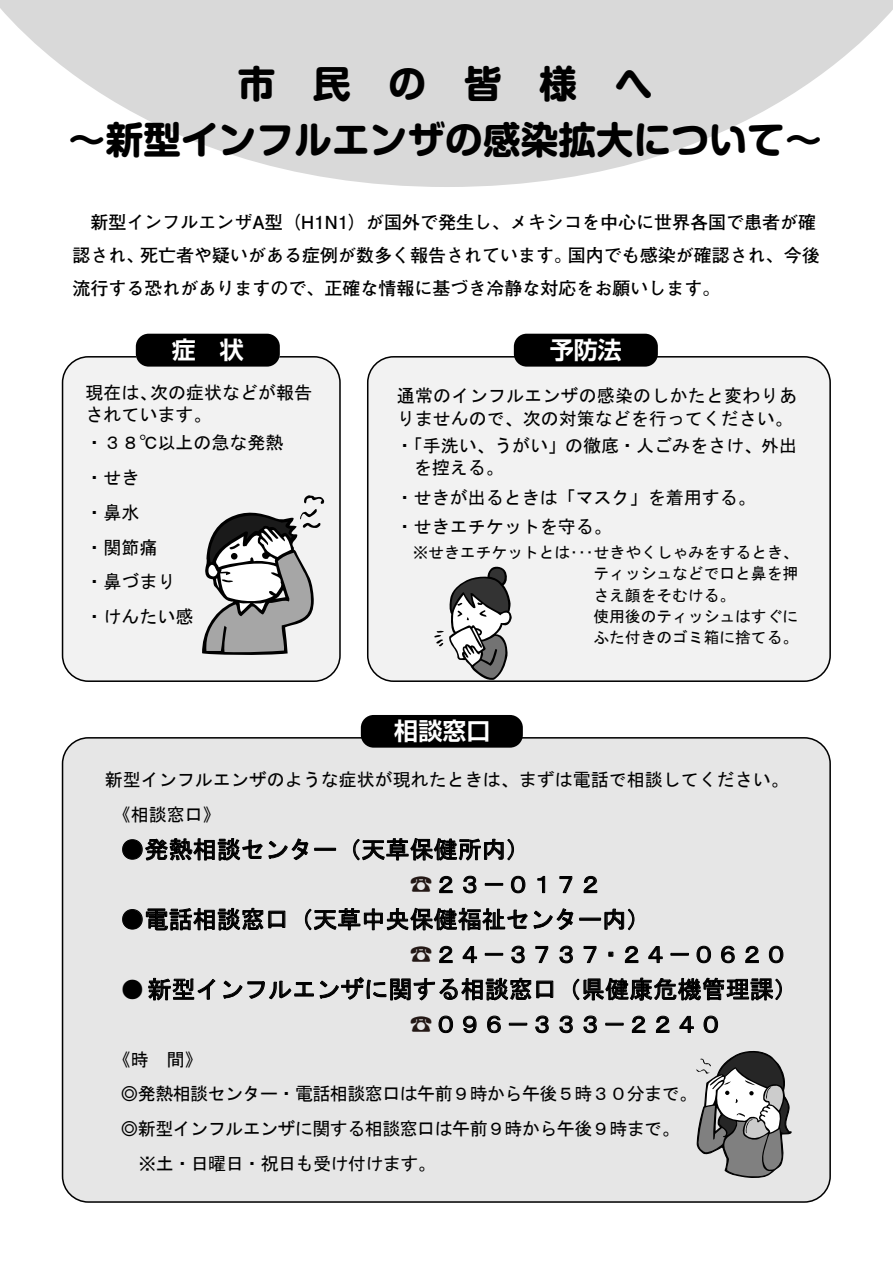
<style>
.page{position:relative;width:893px;height:1263px;background:#fff}
.page>*{position:absolute;margin:0;border:0;box-sizing:border-box;transform-origin:0 0}
.t1{font:700 37.5px/56.4px "Shin M Go Pro";letter-spacing:.005em;color:#000;text-align:center}
.t2{font:24px/35px "MS Gothic";letter-spacing:.005em;color:#000}
.t3{font:700 24px "Shin Go Pro De";letter-spacing:.005em;color:#fff}
.t4{font:18px/35px "MS Gothic";color:#000}
.t5{font:700 18px/33px "Futo Go B101 Pro";color:#000}
.t6{font:18px "MS Gothic";letter-spacing:-.03em;color:#000}
.t7{font:15.75px/21.3px "MS Gothic";color:#000}
.s1{font-family:"Jun 101 Pro";font-weight:300;font-size:23.4px;color:#231815}
</style>
<div class="page">
<svg style="left:0;top:0;width:893px;height:187px;fill:#d9d9d9"></svg>
<div style="left:63px;top:357px;width:277px;height:324px;background:#f2f2f2;border-radius:26px"></div>
<div style="left:62px;top:356px;width:279px;height:326px;border:2px solid #000;border-radius:26px"></div>
<div style="left:368px;top:357px;width:462px;height:324px;background:#f2f2f2;border-radius:26px"></div>
<div style="left:367px;top:356px;width:464px;height:326px;border:2px solid #000;border-radius:26px"></div>
<div style="left:63px;top:738px;width:767px;height:464px;background:#e6e6e6;border-radius:26px"></div>
<svg style="left:122px;top:838px;width:140px;height:23px"></svg>
<svg style="left:268px;top:838px;width:40px;height:22px"></svg>
<svg style="left:353px;top:838px;width:161px;height:23px"></svg>
<svg style="left:439px;top:876px;width:14px;height:17px"></svg>
<svg style="left:463px;top:876px;width:13px;height:17px"></svg>
<svg style="left:485px;top:883px;width:18px;height:2px"></svg>
<svg style="left:511px;top:876px;width:14px;height:17px"></svg>
<svg style="left:537px;top:876px;width:8px;height:17px"></svg>
<svg style="left:559px;top:876px;width:13px;height:17px"></svg>
<svg style="left:584px;top:876px;width:13px;height:17px"></svg>
<svg style="left:122px;top:908px;width:163px;height:22px"></svg>
<svg style="left:305px;top:907px;width:222px;height:24px"></svg>
<svg style="left:533px;top:908px;width:40px;height:22px"></svg>
<svg style="left:604px;top:908px;width:30px;height:22px"></svg>
<svg style="left:439px;top:946px;width:14px;height:17px"></svg>
<svg style="left:463px;top:946px;width:14px;height:17px"></svg>
<svg style="left:485px;top:953px;width:18px;height:2px"></svg>
<svg style="left:511px;top:946px;width:14px;height:17px"></svg>
<svg style="left:535px;top:946px;width:13px;height:17px"></svg>
<svg style="left:148px;top:978px;width:67px;height:22px"></svg>
<svg style="left:223px;top:977px;width:330px;height:23px"></svg>
<svg style="left:439px;top:1015px;width:14px;height:18px"></svg>
<svg style="left:463px;top:1016px;width:14px;height:17px"></svg>
<svg style="left:487px;top:1015px;width:14px;height:18px"></svg>
<svg style="left:509px;top:1023px;width:18px;height:2px"></svg>
<svg style="left:535px;top:1015px;width:14px;height:18px"></svg>
<svg style="left:136px;top:332px;width:144px;height:35px"></svg>
<div style="left:136px;top:334px;width:144px;height:33px;background:#000;border-radius:13px"></div>
<div style="left:514px;top:334px;width:144px;height:33px;background:#000;border-radius:13px"></div>
<div style="left:361px;top:715px;width:162px;height:33px;background:#000;border-radius:13px"></div>
<svg style="left:202px;top:495px;width:123px;height:160px"></svg>
<div style="left:231px;top:553px;width:7px;height:6px;background:#000;border-radius:50%"></div>
<svg style="left:434px;top:566px;width:78px;height:115px"></svg>
<svg style="left:559px;top:946px;width:233px;height:232px"></svg>
<p class="t1" style="left:68px;top:51px;width:756px">市民の皆様へ<br>～新型インフルエンザの感染拡大について～</p>
<p class="t5" style="left:73px;top:204px;width:749px">　新型インフルエンザA型（H1N1）が国外で発生し、メキシコを中心に世界各国で患者が確認され、死亡者や疑いがある症例が数多く報告されています。国内でも感染が確認され、今後流行する恐れがありますので、正確な情報に基づき冷静な対応をお願いします。</p>
<p class="t3" style="left:172px;top:331px;width:74px">症 状</p>
<p class="t3" style="left:550px;top:331px;width:74px">予防法</p>
<p class="t4" style="left:86px;top:381px;width:228px;line-height:22.5px">現在は、次の症状などが報告されています。</p>
<p class="t4" style="left:86px;top:425px;width:200px">・３８℃以上の急な発熱・せき<br>・鼻水<br>・関節痛<br>・鼻づまり<br>・けんたい感</p>
<p class="t4" style="left:397px;top:384px;width:401px;line-height:22.5px">通常のインフルエンザの感染のしかたと変わりありませんので、次の対策などを行ってください。</p>
<p class="t4" style="left:396px;top:435px;width:403px;line-height:21.6px">・「手洗い、うがい」の徹底・人ごみをさけ、外出　を控える。</p>
<p class="t4" style="left:396px;top:482px;width:361px;line-height:29.7px">・せきが出るときは「マスク」を着用する。・せきエチケットを守る。</p>
<p class="t7" style="left:593px;top:542px;width:207px;text-indent:-181px">※せきエチケットとは･･･せきやくしゃみをするとき、ティッシュなどで口と鼻を押さえ顔をそむける。<br>使用後のティッシュはすぐにふた付きのゴミ箱に捨てる。</p>
<p class="t3" style="left:394px;top:712px;width:98px">相談窓口</p>
<p class="t4" style="left:113px;top:762px;width:678px;text-indent:-8px">新型インフルエンザのような症状が現れたときは、まずは電話で相談してください。《相談窓口》</p>
<p class="t2" style="left:410px;top:832px;width:194px;text-indent:-289px">●発熱相談センター（天草保健所内）<br><span class="s1">☎</span>２３－０１７２</p>
<p class="t2" style="left:410px;top:902px;width:380px;text-indent:-289px">●電話相談窓口（天草中央保健福祉センター内）<br><span class="s1">☎</span>２４－３７３７・２４－０６２０</p>
<p class="t2" style="left:410px;top:972px;width:390px;text-indent:-289px">●新型インフルエンザに関する相談窓口（県健康危機管理課）<span class="s1">☎</span>０９６－３３３－２２４０</p>
<p class="t4" style="left:113px;top:1041px;width:91px">《時 間》</p>
<p class="t6" style="left:120px;top:1085px;width:578px">◎発熱相談センター・電話相談窓口は午前９時から午後５時３０分まで。</p>
<p class="t6" style="left:120px;top:1120px;width:561px">◎新型インフルエンザに関する相談窓口は午前９時から午後９時まで。</p>
<p class="t6" style="left:138px;top:1155px;width:299px">※土・日曜日・祝日も受け付けます。</p>
</div>
